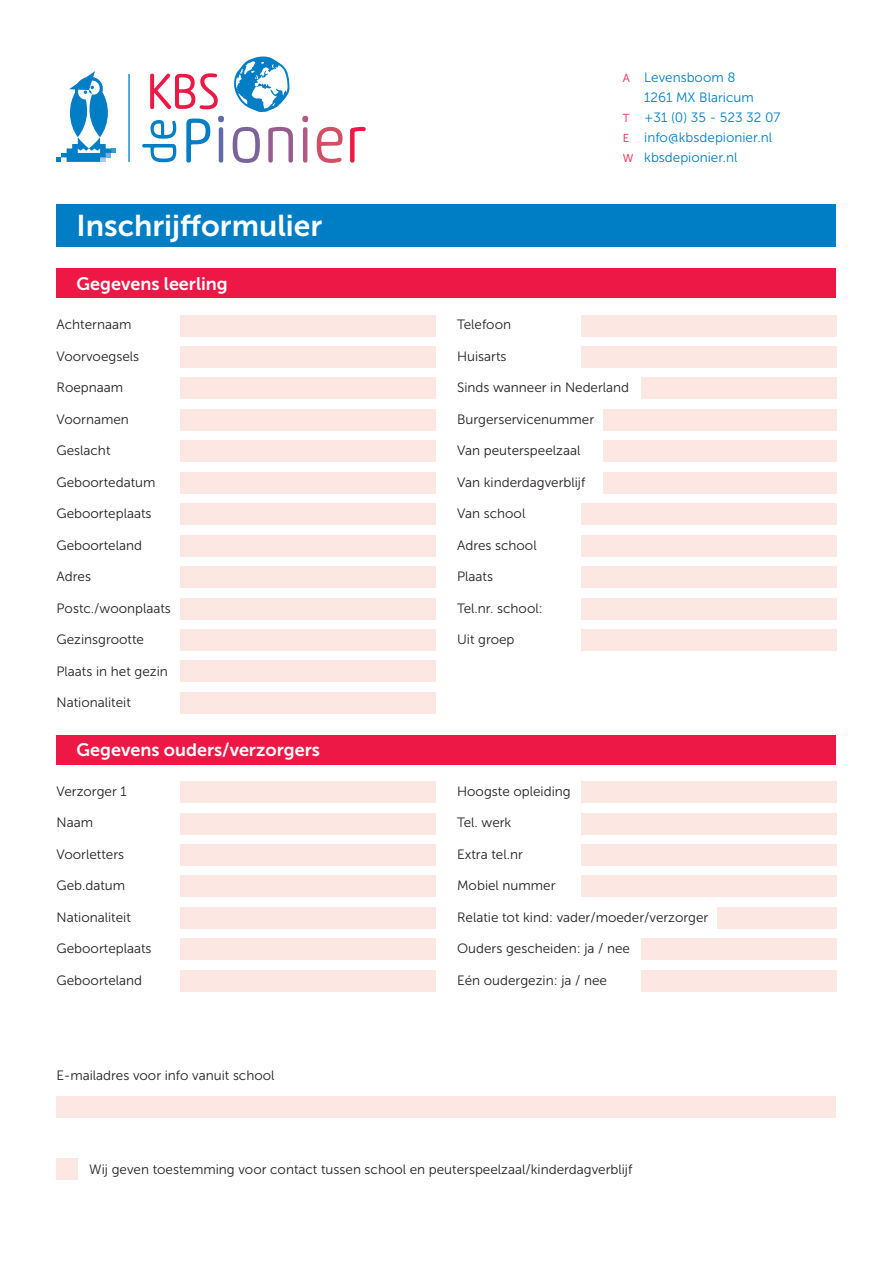
<style>
.page{position:relative;width:893px;height:1263px;background:#fff}
.page>*{position:absolute;margin:0;border:0;box-sizing:border-box;transform-origin:0 0}
.t1{font:30px "Museo Sans 700";color:#fff}
.t2{font:18px "Museo Sans 700";color:#fff}
.t3{font:13.5px "Museo Sans 300";color:#231f20}
.t4{font:13.5px "Museo Sans 300";color:#007ec5}
.s1{font-size:11.55px;color:#ed1845}
</style>
<div class="page">
<div style="left:57px;top:204px;width:779px;height:43px;background:#007ec5"></div>
<div style="left:181px;top:315px;width:255px;height:21px;background:#fde7e2"></div>
<div style="left:581px;top:315px;width:255px;height:21px;background:#fde7e2"></div>
<div style="left:181px;top:346px;width:255px;height:22px;background:#fde7e2"></div>
<div style="left:581px;top:346px;width:255px;height:22px;background:#fde7e2"></div>
<div style="left:181px;top:378px;width:255px;height:21px;background:#fde7e2"></div>
<div style="left:181px;top:409px;width:255px;height:21px;background:#fde7e2"></div>
<div style="left:181px;top:441px;width:255px;height:21px;background:#fde7e2"></div>
<div style="left:641px;top:378px;width:195px;height:21px;background:#fde7e2"></div>
<div style="left:181px;top:472px;width:255px;height:21px;background:#fde7e2"></div>
<div style="left:603px;top:409px;width:233px;height:21px;background:#fde7e2"></div>
<div style="left:181px;top:504px;width:255px;height:21px;background:#fde7e2"></div>
<div style="left:603px;top:441px;width:233px;height:21px;background:#fde7e2"></div>
<div style="left:603px;top:472px;width:233px;height:21px;background:#fde7e2"></div>
<div style="left:181px;top:535px;width:255px;height:21px;background:#fde7e2"></div>
<div style="left:181px;top:566px;width:255px;height:22px;background:#fde7e2"></div>
<div style="left:181px;top:598px;width:255px;height:21px;background:#fde7e2"></div>
<div style="left:181px;top:629px;width:255px;height:22px;background:#fde7e2"></div>
<div style="left:181px;top:661px;width:255px;height:21px;background:#fde7e2"></div>
<div style="left:581px;top:504px;width:255px;height:21px;background:#fde7e2"></div>
<div style="left:581px;top:535px;width:255px;height:21px;background:#fde7e2"></div>
<div style="left:581px;top:566px;width:255px;height:22px;background:#fde7e2"></div>
<div style="left:581px;top:598px;width:255px;height:21px;background:#fde7e2"></div>
<div style="left:581px;top:629px;width:255px;height:22px;background:#fde7e2"></div>
<div style="left:181px;top:692px;width:255px;height:21px;background:#fde7e2"></div>
<div style="left:57px;top:268px;width:779px;height:30px;background:#ed1845"></div>
<div style="left:181px;top:781px;width:255px;height:22px;background:#fde7e2"></div>
<div style="left:581px;top:781px;width:255px;height:22px;background:#fde7e2"></div>
<div style="left:181px;top:813px;width:255px;height:21px;background:#fde7e2"></div>
<div style="left:581px;top:813px;width:255px;height:21px;background:#fde7e2"></div>
<div style="left:181px;top:844px;width:255px;height:22px;background:#fde7e2"></div>
<div style="left:581px;top:844px;width:255px;height:22px;background:#fde7e2"></div>
<div style="left:181px;top:876px;width:255px;height:21px;background:#fde7e2"></div>
<div style="left:581px;top:876px;width:255px;height:21px;background:#fde7e2"></div>
<div style="left:181px;top:907px;width:255px;height:21px;background:#fde7e2"></div>
<div style="left:181px;top:939px;width:255px;height:21px;background:#fde7e2"></div>
<div style="left:717px;top:907px;width:119px;height:21px;background:#fde7e2"></div>
<div style="left:181px;top:970px;width:255px;height:21px;background:#fde7e2"></div>
<div style="left:641px;top:939px;width:195px;height:21px;background:#fde7e2"></div>
<div style="left:57px;top:1159px;width:21px;height:21px;background:#fde7e2"></div>
<div style="left:57px;top:1096px;width:779px;height:21px;background:#fde7e2"></div>
<div style="left:641px;top:970px;width:195px;height:21px;background:#fde7e2"></div>
<div style="left:57px;top:735px;width:779px;height:29px;background:#ed1845"></div>
<svg style="left:57px;top:71px;width:59px;height:91px"></svg>
<hr style="left:128px;top:74px;width:2px;height:88px;background:#007ec5">
<svg style="left:186px;top:118px;width:25px;height:45px"></svg>
<div style="left:219px;top:127px;width:4px;height:36px;border:2px solid #616aa4;border-radius:2px"></div>
<svg style="left:218px;top:116px;width:6px;height:6px"></svg>
<svg style="left:232px;top:126px;width:28px;height:37px"></svg>
<svg style="left:268px;top:126px;width:25px;height:37px"></svg>
<div style="left:303px;top:127px;width:4px;height:36px;border:2px solid #b65886;border-radius:2px"></div>
<svg style="left:302px;top:116px;width:6px;height:6px"></svg>
<svg style="left:316px;top:126px;width:27px;height:37px"></svg>
<svg style="left:350px;top:126px;width:16px;height:37px"></svg>
<svg style="left:150px;top:73px;width:68px;height:37px"></svg>
<svg style="left:142px;top:120px;width:35px;height:43px"></svg>
<svg style="left:234px;top:56px;width:56px;height:57px"></svg>
<h1 class="t1" style="left:77px;top:209px;width:247px">Inschrijfformulier</h1>
<h2 class="t2" style="left:77px;top:274px;width:153px">Gegevens leerling</h2>
<p class="t3" style="left:57px;top:317px;width:76px">Achternaam</p>
<p class="t3" style="left:57px;top:349px;width:84px">Voorvoegsels</p>
<p class="t3" style="left:57px;top:380px;width:68px">Roepnaam</p>
<p class="t3" style="left:57px;top:412px;width:74px">Voornamen</p>
<p class="t3" style="left:57px;top:443px;width:55px">Geslacht</p>
<p class="t3" style="left:57px;top:475px;width:100px">Geboortedatum</p>
<p class="t3" style="left:57px;top:506px;width:97px">Geboorteplaats</p>
<p class="t3" style="left:57px;top:538px;width:87px">Geboorteland</p>
<p class="t3" style="left:57px;top:569px;width:36px">Adres</p>
<p class="t3" style="left:57px;top:601px;width:116px">Postc./woonplaats</p>
<p class="t3" style="left:57px;top:632px;width:89px">Gezinsgrootte</p>
<p class="t3" style="left:57px;top:664px;width:113px">Plaats in het gezin</p>
<p class="t3" style="left:57px;top:695px;width:76px">Nationaliteit</p>
<h2 class="t2" style="left:77px;top:740px;width:245px">Gegevens ouders/verzorgers</h2>
<p class="t3" style="left:57px;top:784px;width:72px">Verzorger 1</p>
<p class="t3" style="left:57px;top:815px;width:38px">Naam</p>
<p class="t3" style="left:57px;top:847px;width:69px">Voorletters</p>
<p class="t3" style="left:57px;top:878px;width:70px">Geb.datum</p>
<p class="t3" style="left:57px;top:910px;width:76px">Nationaliteit</p>
<p class="t3" style="left:57px;top:941px;width:97px">Geboorteplaats</p>
<p class="t3" style="left:57px;top:973px;width:87px">Geboorteland</p>
<p class="t3" style="left:57px;top:1068px;width:219px">E-mailadres voor info vanuit school</p>
<p class="t4" style="left:623px;top:70px;width:114px"><span class="s1">A</span> Levensboom 8</p>
<p class="t4" style="left:644px;top:90px;width:111px">1261 MX Blaricum</p>
<p class="t4" style="left:623px;top:110px;width:159px"><span class="s1">T</span> +31 (0) 35 - 523 32 07</p>
<p class="t4" style="left:623px;top:130px;width:151px"><span class="s1">E</span> info@kbsdepionier.nl</p>
<p class="t4" style="left:623px;top:150px;width:116px"><span class="s1">W</span> kbsdepionier.nl</p>
<p class="t3" style="left:457px;top:317px;width:55px">Telefoon</p>
<p class="t3" style="left:457px;top:349px;width:51px">Huisarts</p>
<p class="t3" style="left:457px;top:380px;width:174px">Sinds wanneer in Nederland</p>
<p class="t3" style="left:457px;top:412px;width:139px">Burgerservicenummer</p>
<p class="t3" style="left:457px;top:443px;width:125px">Van peuterspeelzaal</p>
<p class="t3" style="left:457px;top:475px;width:130px">Van kinderdagverblijf</p>
<p class="t3" style="left:457px;top:506px;width:70px">Van school</p>
<p class="t3" style="left:457px;top:538px;width:81px">Adres school</p>
<p class="t3" style="left:457px;top:569px;width:37px">Plaats</p>
<p class="t3" style="left:457px;top:601px;width:87px">Tel.nr. school:</p>
<p class="t3" style="left:457px;top:632px;width:59px">Uit groep</p>
<p class="t3" style="left:457px;top:784px;width:115px">Hoogste opleiding</p>
<p class="t3" style="left:457px;top:815px;width:56px">Tel. werk</p>
<p class="t3" style="left:457px;top:847px;width:67px">Extra tel.nr</p>
<p class="t3" style="left:457px;top:878px;width:100px">Mobiel nummer</p>
<p class="t3" style="left:457px;top:910px;width:253px">Relatie tot kind: vader/moeder/verzorger</p>
<p class="t3" style="left:457px;top:941px;width:174px">Ouders gescheiden: ja / nee</p>
<p class="t3" style="left:457px;top:973px;width:151px">Eén oudergezin: ja / nee</p>
<p class="t3" style="left:89px;top:1162px;width:545px">Wij geven toestemming voor contact tussen school en peuterspeelzaal/kinderdagverblijf</p>
</div>
